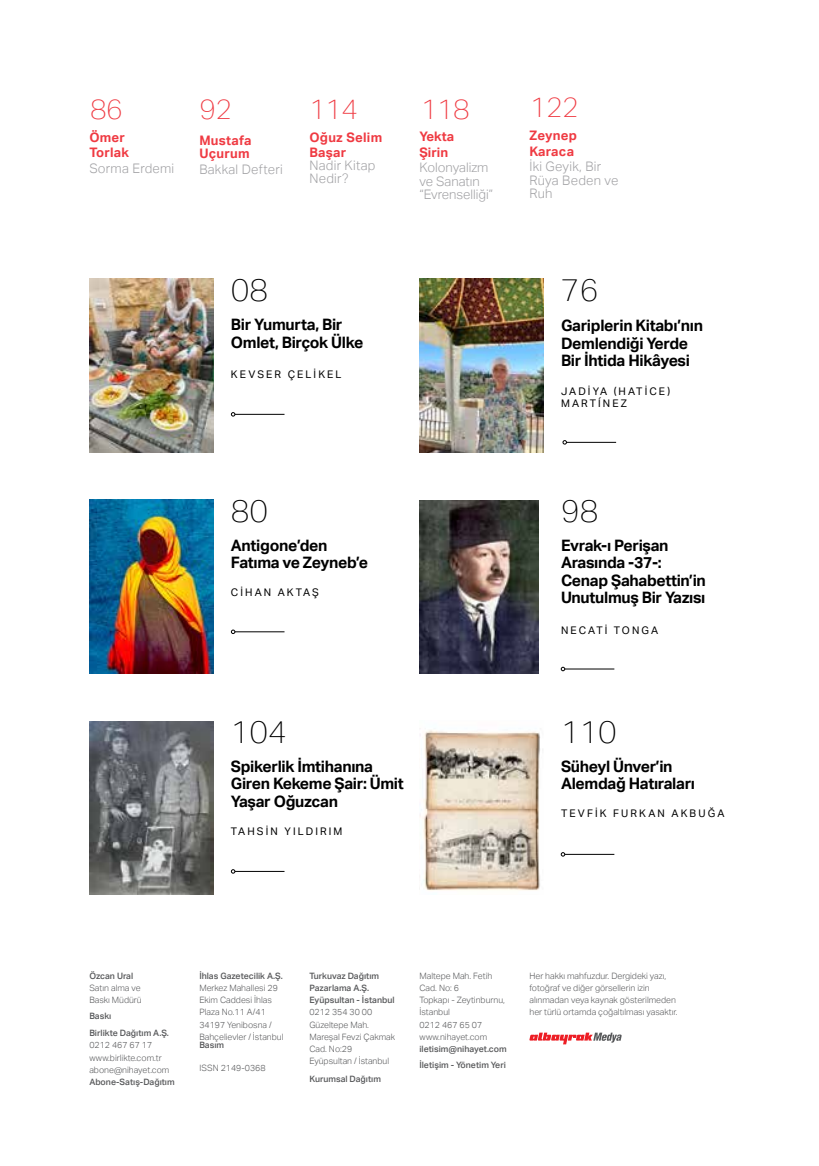
<style>
.page{position:relative;width:819px;height:1166px;background:#fff}
.page>*{position:absolute;margin:0;border:0;box-sizing:border-box;transform-origin:0 0}
.t1{font:100 31.5px "Aktiv Grotesk";color:#000}
.t2{font:100 28px "Aktiv Grotesk";letter-spacing:-.02em;color:#ef3a42}
.t3{font:700 15.75px/17.5px "Aktiv Grotesk";letter-spacing:-.02em;color:#000}
.t4{font:300 13.12px/13.1px "Aktiv Grotesk";letter-spacing:.02em;color:#a1a1a4}
.t5{font:700 13.12px/15.6px "Aktiv Grotesk";letter-spacing:.02em;color:#ef3a42}
.t6{font:300 13.12px/13.1px "Aktiv Grotesk";color:#a1a1a4}
.t7{font:700 13.12px/15.6px "Aktiv Grotesk";color:#ef3a42}
.t8{font:10.5px/12.6px "Aktiv Grotesk";letter-spacing:.2em;color:#000}
.t9{font:300 8.75px/12.2px "Aktiv Grotesk";color:#58595b}
.t10{font:500 8.75px/12.2px "Aktiv Grotesk";color:#58595b}
</style>
<div class="page">
<img style="left:89px;top:279px;width:124px;height:173px">
<img style="left:419px;top:279px;width:124px;height:173px">
<hr style="left:235px;top:414px;width:49px;height:1px;background:#000">
<svg style="left:231px;top:412px;width:4px;height:4px"></svg>
<hr style="left:566px;top:442px;width:50px;height:1px;background:#000">
<svg style="left:562px;top:440px;width:5px;height:4px"></svg>
<img style="left:89px;top:721px;width:124px;height:173px">
<img style="left:420px;top:730px;width:120px;height:161px">
<hr style="left:235px;top:871px;width:49px;height:1px;background:#000">
<svg style="left:231px;top:869px;width:4px;height:4px"></svg>
<hr style="left:564px;top:854px;width:50px;height:1px;background:#000">
<svg style="left:560px;top:852px;width:5px;height:4px"></svg>
<hr style="left:235px;top:631px;width:49px;height:1px;background:#000">
<svg style="left:231px;top:629px;width:4px;height:5px"></svg>
<hr style="left:564px;top:668px;width:50px;height:1px;background:#000">
<svg style="left:560px;top:667px;width:5px;height:4px"></svg>
<img style="left:419px;top:500px;width:119px;height:174px">
<img style="left:89px;top:500px;width:124px;height:173px">
<svg style="left:529px;top:1032px;width:92px;height:12px"></svg>
<h2 class="t2" style="left:90px;top:93px;width:34px">86</h2>
<h3 class="t5" style="left:89px;top:130px;width:41px">Ömer<br>Torlak</h3>
<h3 class="t4" style="left:89px;top:162px;width:86px">Sorma Erdemi</h3>
<h2 class="t2" style="left:199px;top:93px;width:34px">92</h2>
<h3 class="t5" style="left:199px;top:134px;width:54px;line-height:13.1px">Mustafa<br>Uçurum</h3>
<h3 class="t4" style="left:199px;top:163px;width:85px">Bakkal Defteri</h3>
<h2 class="t2" style="left:309px;top:93px;width:50px">114</h2>
<h3 class="t5" style="left:309px;top:129px;width:74px">Oğuz Selim<br>Başar</h3>
<h3 class="t4" style="left:309px;top:159px;width:68px">Nadir Kitap<br>Nedir?</h3>
<h2 class="t2" style="left:421px;top:93px;width:50px">118</h2>
<h3 class="t7" style="left:419px;top:129px;width:36px">Yekta<br>Şirin</h3>
<h3 class="t6" style="left:419px;top:161px;width:75px">Kolonyalizm ve Sanatın “Evrenselliği”</h3>
<h2 class="t2" style="left:530px;top:92px;width:50px">122</h2>
<h3 class="t5" style="left:529px;top:128px;width:49px">Zeynep<br>Karaca</h3>
<h3 class="t4" style="left:529px;top:160px;width:91px">İki Geyik, Bir<br>Rüya Beden ve<br>Ruh</h3>
<h1 class="t1" style="left:231px;top:272px;width:39px">08</h1>
<h1 class="t1" style="left:561px;top:272px;width:39px">76</h1>
<h3 class="t3" style="left:231px;top:316px;width:134px">Bir Yumurta, Bir<br>Omlet, Birçok Ülke</h3>
<p class="t8" style="left:231px;top:368px;width:112px">KEVSER ÇELIKEL</p>
<h3 class="t3" style="left:561px;top:317px;width:143px">Gariplerin Kitabı’nın<br>Demlendiği Yerde<br>Bir İhtida Hikâyesi</h3>
<p class="t8" style="left:561px;top:385px;width:111px">JADIYA (HATICE)<br>MARTÍNEZ</p>
<h1 class="t1" style="left:231px;top:493px;width:39px">80</h1>
<h1 class="t1" style="left:561px;top:493px;width:39px">98</h1>
<h3 class="t3" style="left:231px;top:537px;width:139px">Antigone’den<br>Fatıma ve Zeyneb’e</h3>
<p class="t8" style="left:231px;top:586px;width:90px">CIHAN AKTAŞ</p>
<h3 class="t3" style="left:561px;top:537px;width:146px">Evrak-ı Perişan<br>Arasında -37-:<br>Cenap Şahabettin’in<br>Unutulmuş Bir Yazısı</h3>
<p class="t8" style="left:561px;top:624px;width:99px">NECATI TONGA</p>
<h1 class="t1" style="left:231px;top:714px;width:57px">104</h1>
<h1 class="t1" style="left:561px;top:714px;width:57px">110</h1>
<h3 class="t3" style="left:231px;top:757px;width:174px">Spikerlik İmtihanına<br>Giren Kekeme Şair: Ümit<br>Yaşar Oğuzcan</h3>
<p class="t8" style="left:231px;top:825px;width:113px">TAHSIN YILDIRIM</p>
<h3 class="t3" style="left:561px;top:757px;width:136px">Süheyl Ünver’in<br>Alemdağ Hatıraları</h3>
<p class="t8" style="left:561px;top:807px;width:165px">TEVFIK FURKAN AKBUĞA</p>
<p class="t10" style="left:89px;top:969px;width:45px">Özcan Ural</p>
<p class="t9" style="left:89px;top:982px;width:54px">Satın alma ve<br>Baskı Müdürü</p>
<p class="t10" style="left:89px;top:1007px;width:81px;line-height:17.2px">Baskı<br>Birlikte Dağıtım A.Ş.</p>
<p class="t9" style="left:89px;top:1039px;width:82px">0212 467 67 17 www.birlikte.com.tr abone@nihayet.com</p>
<p class="t10" style="left:89px;top:1076px;width:87px">Abone-Satış-Dağıtım</p>
<p class="t10" style="left:199px;top:969px;width:85px">İhlas Gazetecilik A.Ş.</p>
<p class="t9" style="left:199px;top:982px;width:86px">Merkez Mahallesi 29<br>Ekim Caddesi İhlas<br>Plaza No.11 A/41<br>34197 Yenibosna /<br>Bahçelievler / İstanbul</p>
<p class="t10" style="left:199px;top:1039px;width:26px">Basım</p>
<p class="t9" style="left:199px;top:1061px;width:68px">ISSN 2149-0368</p>
<p class="t10" style="left:309px;top:969px;width:87px">Turkuvaz Dağıtım<br>Pazarlama A.Ş.<br>Eyüpsultan - İstanbul</p>
<p class="t9" style="left:309px;top:1006px;width:87px">0212 354 30 00<br>Güzeltepe Mah.<br>Mareşal Fevzi Çakmak<br>Cad. No:29<br>Eyüpsultan / İstanbul</p>
<p class="t10" style="left:309px;top:1072px;width:73px">Kurumsal Dağıtım</p>
<p class="t9" style="left:419px;top:969px;width:87px">Maltepe Mah. Fetih<br>Cad. No: 6<br>Topkapı - Zeytinburnu,<br>İstanbul<br>0212 467 65 07 www.nihayet.com</p>
<p class="t10" style="left:419px;top:1041px;width:89px;line-height:15.8px">iletisim@nihayet.com<br>İletişim - Yönetim Yeri</p>
<p class="t9" style="left:529px;top:969px;width:150px">Her hakkı mahfuzdur. Dergideki yazı, fotoğraf ve diğer görsellerin izin alınmadan veya kaynak gösterilmeden her türlü ortamda çoğaltılması yasaktır.</p>
</div>
